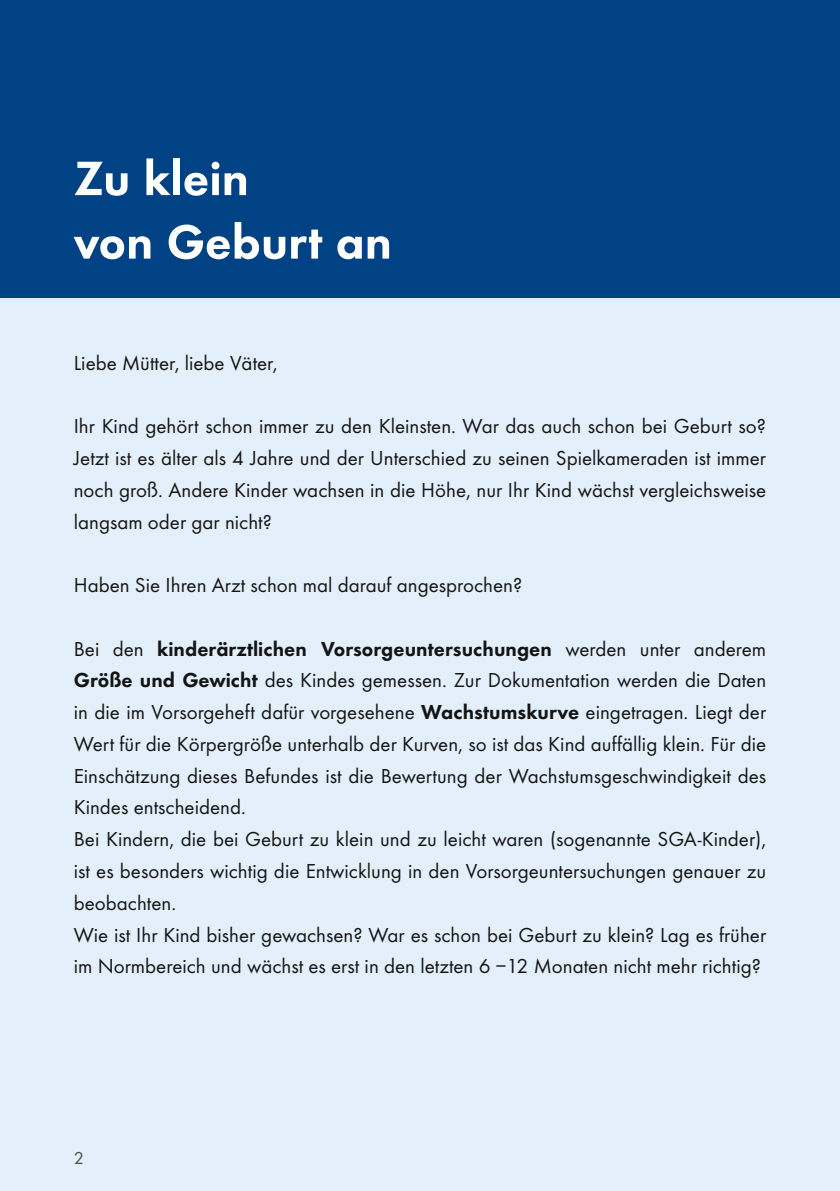
<style>
.page{position:relative;width:840px;height:1191px;background:#fff}
.page>*{position:absolute;margin:0;border:0;box-sizing:border-box;transform-origin:0 0}
.t1{font:800 50px/63.6px "Futura EF";color:#fff}
.t2{font:21px/31.8px "Futura EF";color:#141414;text-align:justify}
.t3{font:18px "Futura EF";color:#4e4e4d}
.s1{font-weight:800}
</style>
<div class="page">
<div style="left:0;top:0;width:839px;height:1191px;background:#e3effa"></div>
<div style="left:0;top:0;width:839px;height:298px;background:#004284"></div>
<h1 class="t1" style="left:74px;top:146px;width:319px">Zu klein<br>von Geburt an</h1>
<p class="t2" style="left:74px;top:347px;width:205px">Liebe Mütter, liebe Väter,</p>
<p class="t2" style="left:74px;top:410px;width:693px">Ihr Kind gehört schon immer zu den Kleinsten. War das auch schon bei Geburt so?<br>Jetzt ist es älter als 4 Jahre und der Unterschied zu seinen Spielkameraden ist immer noch groß. Andere Kinder wachsen in die Höhe, nur Ihr Kind wächst vergleichsweise langsam oder gar nicht?</p>
<p class="t2" style="left:74px;top:569px;width:450px">Haben Sie Ihren Arzt schon mal darauf angesprochen?</p>
<p class="t2" style="left:74px;top:633px;width:693px;text-align:left">Bei den <span class="s1">kinderärztlichen Vorsorgeuntersuchungen</span> werden unter anderem <span class="s1">Größe und Gewicht</span> des Kindes gemessen. Zur Dokumentation werden die Daten in die im Vorsorgeheft dafür vorgesehene <span class="s1">Wachstumskurve</span> eingetragen. Liegt der Wert für die Körpergröße unterhalb der Kurven, so ist das Kind auffällig klein. Für die Einschätzung dieses Befundes ist die Bewertung der Wachstumsgeschwindigkeit des Kindes entscheidend.<br>Bei Kindern, die bei Geburt zu klein und zu leicht waren (sogenannte SGA-Kinder), ist es besonders wichtig die Entwicklung in den Vorsorgeuntersuchungen genauer zu beobachten.<br>Wie ist Ihr Kind bisher gewachsen? War es schon bei Geburt zu klein? Lag es früher im Normbereich und wächst es erst in den letzten 6 –12 Monaten nicht mehr richtig?</p>
<p class="t3" style="left:74px;top:1147px;width:12px">2</p>
</div>
